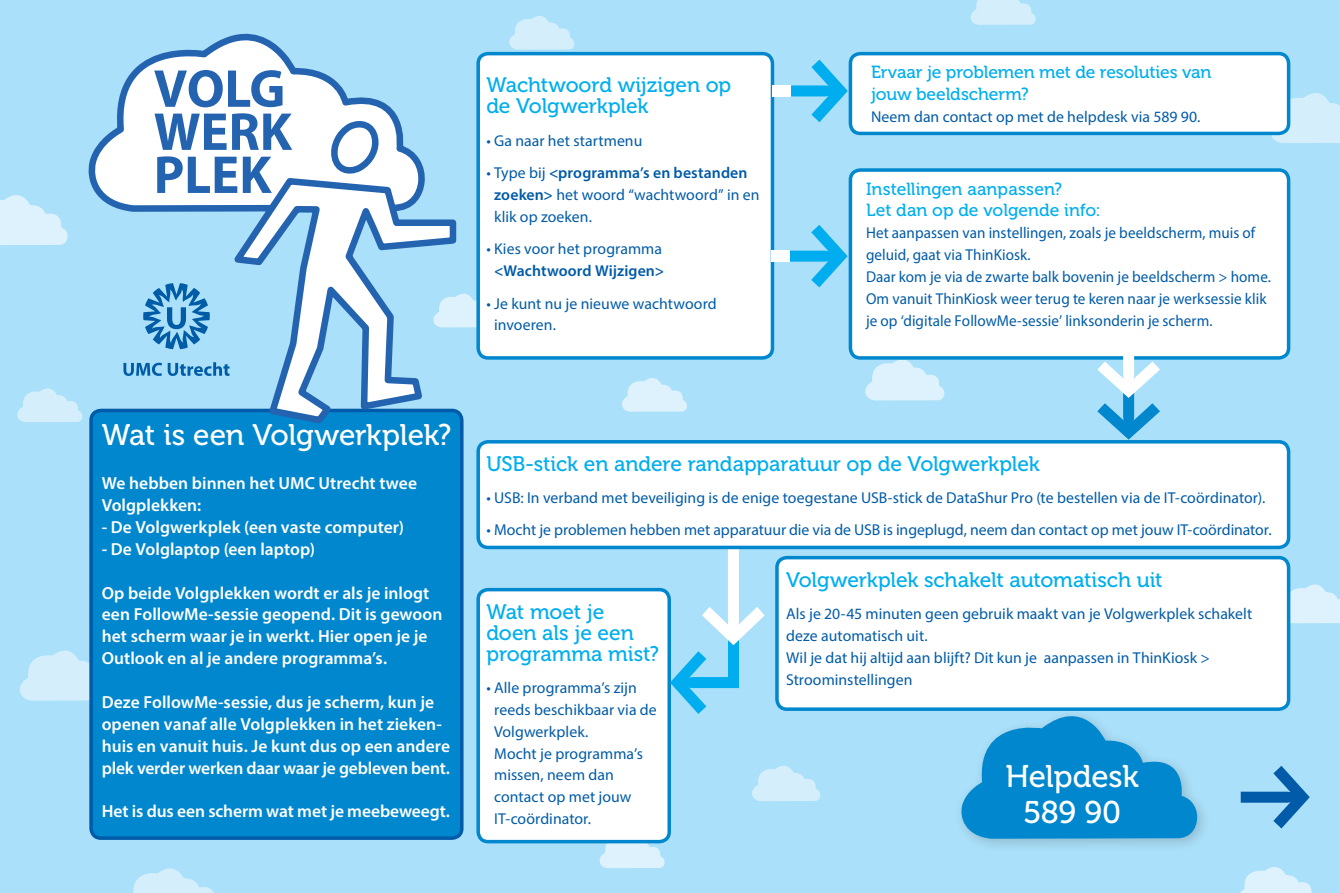
<style>
.page{position:relative;width:1340px;height:893px;background:#fff}
.page>*{position:absolute;margin:0;border:0;box-sizing:border-box;transform-origin:0 0}
.t1{font:31.32px/36.6px "Museo 500";letter-spacing:-.01em;color:#fff;text-align:center}
.t2{font:29.75px "Museo 500";letter-spacing:-.01em;color:#fff}
.t3{font:21px/21px "Museo 500";letter-spacing:-.005em;color:#00aeef}
.t4{font:600 17.5px/21.9px "Myriad Pro";color:#fff}
.t5{font:17.5px/21px "Museo 500";letter-spacing:-.005em;color:#00aeef}
.t6{font:15.75px/21.9px "Myriad Pro";letter-spacing:.005em;color:#015ba8}
.t7{font:15.75px/21.9px "Myriad Pro";letter-spacing:.005em;color:#015ba8;scale:.96 1}
.t8{font:600 15.75px "Myriad Pro";letter-spacing:.005em;color:#015ba8}
.s1{font-weight:600}
</style>
<div class="page">
<div style="left:0;top:0;width:1339px;height:893px;background:#aae0f9"></div>
<svg style="left:865px;top:360px;width:79px;height:40px"></svg>
<svg style="left:599px;top:842px;width:66px;height:26px;background:#d2edfa"></svg>
<svg style="left:509px;top:16px;width:65px;height:34px"></svg>
<svg style="left:752px;top:765px;width:68px;height:36px"></svg>
<svg style="left:20px;top:650px;width:69px;height:51px"></svg>
<svg style="left:1269px;top:84px;width:70px;height:59px"></svg>
<svg style="left:0;top:195px;width:68px;height:50px"></svg>
<svg style="left:133px;top:868px;width:81px;height:25px"></svg>
<svg style="left:457px;top:293px;width:19px;height:34px"></svg>
<svg style="left:1290px;top:578px;width:49px;height:45px"></svg>
<svg style="left:1240px;top:867px;width:72px;height:26px"></svg>
<svg style="left:970px;top:0;width:65px;height:25px;background:#ceecfa"></svg>
<svg style="left:1240px;top:766px;width:69px;height:62px"></svg>
<div style="left:953px;top:708px;width:257px;height:145px;background:#231f20;opacity:.2"></div>
<svg style="left:959px;top:711px;width:239px;height:128px"></svg>
<div style="left:850px;top:170px;width:438px;height:188px;background:#fff;border-radius:10px"></div>
<div style="left:848px;top:168px;width:442px;height:192px;border:4px solid #0087cd;border-radius:10px"></div>
<div style="left:478px;top:54px;width:294px;height:304px;background:#fff;border-radius:10px"></div>
<div style="left:476px;top:52px;width:298px;height:308px;border:4px solid #0087cd;border-radius:10px"></div>
<div style="left:478px;top:590px;width:191px;height:252px;background:#fff;border-radius:10px"></div>
<div style="left:476px;top:588px;width:195px;height:255px;border:4px solid #0087cd;border-radius:10px"></div>
<div style="left:777px;top:558px;width:511px;height:151px;background:#fff;border-radius:10px"></div>
<div style="left:775px;top:556px;width:515px;height:155px;border:4px solid #0087cd;border-radius:10px"></div>
<svg style="left:778px;top:60px;width:69px;height:62px"></svg>
<svg style="left:1097px;top:355px;width:63px;height:85px"></svg>
<svg style="left:670px;top:549px;width:94px;height:165px"></svg>
<div style="left:772px;top:85px;width:18px;height:11px;background:#fff"></div>
<div style="left:91px;top:410px;width:371px;height:428px;background:#0087cd;border-radius:10px"></div>
<div style="left:89px;top:409px;width:374px;height:431px;border:4px solid #015ba8;border-radius:10px"></div>
<svg style="left:88px;top:33px;width:312px;height:179px"></svg>
<svg style="left:154px;top:70px;width:128px;height:37px;background:#95b3d8"></svg>
<svg style="left:154px;top:114px;width:72px;height:36px;background:#82a6d1"></svg>
<svg style="left:232px;top:113px;width:60px;height:8px"></svg>
<svg style="left:157px;top:156px;width:69px;height:37px;background:#8fafd6"></svg>
<svg style="left:226px;top:121px;width:231px;height:302px"></svg>
<svg style="left:143px;top:283px;width:67px;height:66px"></svg>
<svg style="left:123px;top:363px;width:39px;height:13px"></svg>
<svg style="left:168px;top:362px;width:61px;height:14px"></svg>
<svg style="left:622px;top:378px;width:65px;height:34px"></svg>
<div style="left:850px;top:54px;width:438px;height:79px;background:#fff;border-radius:10px"></div>
<div style="left:848px;top:52px;width:442px;height:83px;border:4px solid #0087cd;border-radius:10px"></div>
<svg style="left:778px;top:225px;width:69px;height:62px"></svg>
<div style="left:771px;top:251px;width:19px;height:11px;background:#fff"></div>
<svg style="left:17px;top:388px;width:66px;height:34px"></svg>
<div style="left:478px;top:442px;width:810px;height:105px;background:#fff;border-radius:10px"></div>
<div style="left:476px;top:440px;width:814px;height:109px;border:4px solid #0087cd;border-radius:10px"></div>
<h3 class="t3" style="left:486px;top:75px;width:246px">Wachtwoord wijzigen op de Volgwerkplek</h3>
<p class="t6" style="left:486px;top:129px;width:157px">• Ga naar het startmenu</p>
<p class="t6" style="left:494px;top:162px;width:267px;text-indent:-8px">• Type bij <span class="s1">&lt;programma’s en bestanden zoeken&gt;</span> het woord “wachtwoord” in en klik op zoeken.</p>
<p class="t6" style="left:486px;top:238px;width:177px">• Kies voor het programma</p>
<p class="t8" style="left:494px;top:261px;width:171px">&lt;Wachtwoord Wijzigen&gt;</p>
<p class="t6" style="left:494px;top:292px;width:224px;text-indent:-8px">• Je kunt nu je nieuwe wachtwoord invoeren.</p>
<p class="t5" style="left:871px;top:62px;width:342px;line-height:21.9px">Ervaar je problemen met de resoluties van jouw beeldscherm?</p>
<p class="t6" style="left:871px;top:106px;width:331px">Neem dan contact op met de helpdesk via 589 90.</p>
<p class="t5" style="left:866px;top:179px;width:236px">Instellingen aanpassen?<br>Let dan op de volgende info:</p>
<p class="t7" style="left:866px;top:222px;width:423px">Het aanpassen van instellingen, zoals je beeldscherm, muis of geluid, gaat via ThinKiosk.<br>Daar kom je via de zwarte balk bovenin je beeldscherm &gt; home.<br>Om vanuit ThinKiosk weer terug te keren naar je werksessie klik je op ‘digitale FollowMe-sessie’ linksonderin je scherm.</p>
<h2 class="t2" style="left:102px;top:419px;width:351px">Wat is een Volgwerkplek?</h2>
<p class="t4" style="left:102px;top:472px;width:317px">We hebben binnen het UMC Utrecht twee<br>Volgplekken:</p>
<p class="t4" style="left:102px;top:516px;width:304px">- De Volgwerkplek (een vaste computer)</p>
<p class="t4" style="left:102px;top:537px;width:215px">- De Volglaptop (een laptop)</p>
<p class="t4" style="left:102px;top:581px;width:342px">Op beide Volgplekken wordt er als je inlogt een FollowMe-sessie geopend. Dit is gewoon het scherm waar je in werkt. Hier open je je Outlook en al je andere programma’s.</p>
<p class="t4" style="left:102px;top:691px;width:350px">Deze FollowMe-sessie, dus je scherm, kun je openen vanaf alle Volgplekken in het zieken&shy;huis en vanuit huis. Je kunt dus op een andere plek verder werken daar waar je gebleven bent.</p>
<p class="t4" style="left:102px;top:800px;width:350px">Het is dus een scherm wat met je meebeweegt.</p>
<h3 class="t3" style="left:486px;top:453px;width:555px">USB-stick en andere randapparatuur op de Volgwerkplek</h3>
<p class="t6" style="left:486px;top:487px;width:780px">• USB: In verband met beveiliging is de enige toegestane USB-stick de DataShur Pro (te bestellen via de IT-coördinator).</p>
<p class="t6" style="left:486px;top:519px;width:786px">• Mocht je problemen hebben met apparatuur die via de USB is ingeplugd, neem dan contact op met jouw IT-coördinator.</p>
<h3 class="t3" style="left:486px;top:601px;width:174px">Wat moet je doen als je een programma mist?</h3>
<p class="t6" style="left:494px;top:676px;width:164px;text-indent:-8px">• Alle programma’s zijn reeds beschikbaar via de<br>Volgwerkplek.<br>Mocht je programma’s missen, neem dan contact op met jouw<br>IT-coördinator.</p>
<h3 class="t3" style="left:786px;top:569px;width:378px">Volgwerkplek schakelt automatisch uit</h3>
<p class="t6" style="left:786px;top:603px;width:467px">Als je 20-45 minuten geen gebruik maakt van je Volgwerkplek schakelt deze automatisch uit.<br>Wil je dat hij altijd aan blijft? Dit kun je aanpassen in ThinKiosk &gt; Stroominstellingen</p>
<h1 class="t1" style="left:1005px;top:758px;width:135px">Helpdesk<br>589 90</h1>
</div>
